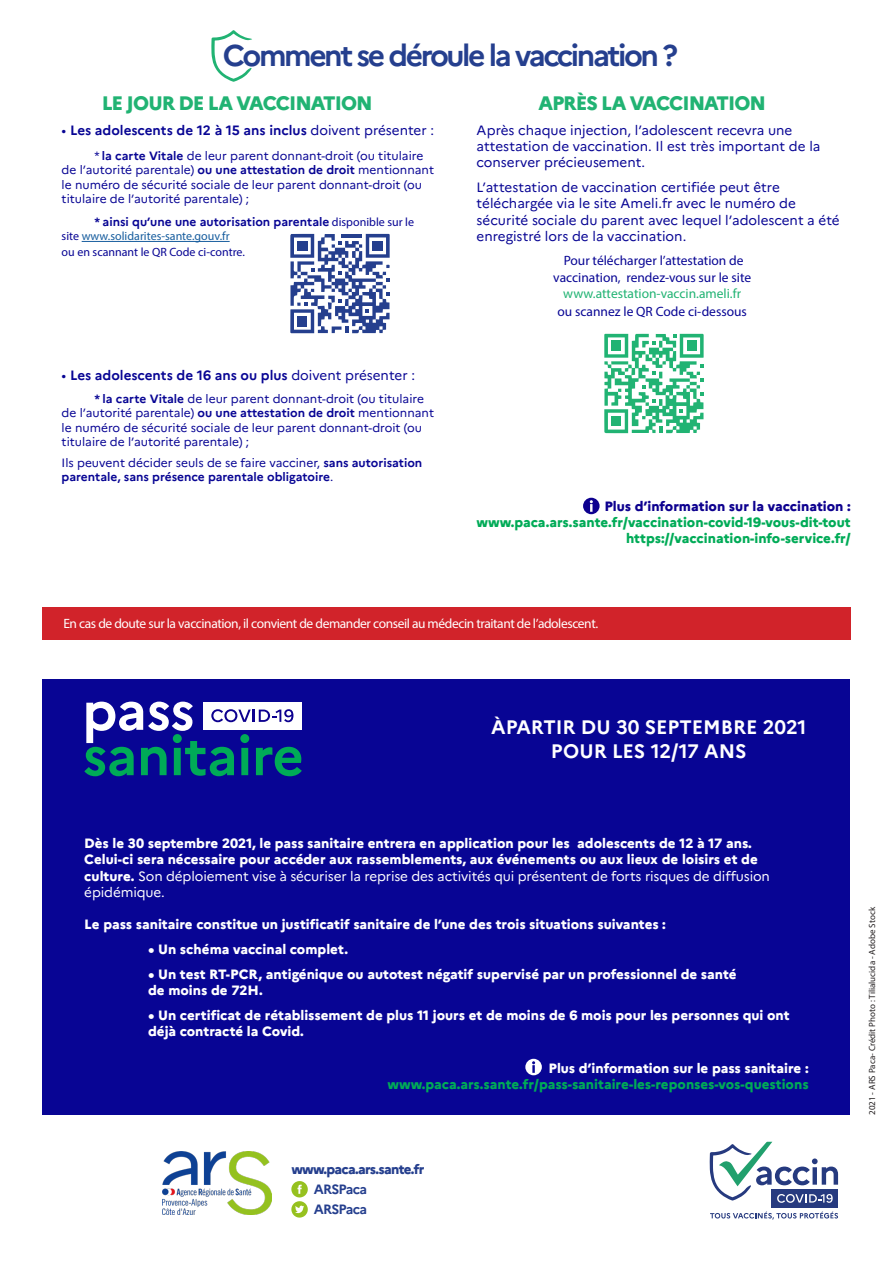
<style>
.page{position:relative;width:893px;height:1263px;background:#fff}
.page>*{position:absolute;margin:0;border:0;box-sizing:border-box;transform-origin:0 0}
.t1{font:700 30px "Marianne";letter-spacing:-.08em;color:#253f8e}
.t2{font:800 19.5px "Marianne";letter-spacing:-.05em;color:#21b373}
.t3{font:700 19.5px "Marianne";color:#fff}
.t4{font:800 13.5px/16.2px "Marianne";color:#fff}
.t5{font:13.5px/16.2px "Marianne";color:#080594}
.t6{font:800 13.5px/16.2px "Marianne";color:#00ab57;text-align:right}
.t7{font:13.5px/16.2px "Myriad Pro";color:#080594;text-align:center}
.t8{font:700 13.5px "Marianne";color:#080594}
.t9{font:13.5px "Myriad Pro";letter-spacing:-.03em;color:#fff}
.t10{font:800 13.5px "Marianne";letter-spacing:-.05em;color:#253f8e}
.t11{font:700 13.5px "Marianne";letter-spacing:-.05em;color:#253f8e}
.t12{font:12px/14.4px "Marianne";color:#080594}
.t13{font:700 12px/14.4px "Marianne";color:#080594}
.t14{font:12px "Myriad Pro";color:#080594}
.t15{font:9px "Myriad Pro";color:#231f20}
.s1{font-weight:400}
.s2{font-weight:700}
.s3{font-family:"Myriad Pro";font-weight:400}
.s4{font-family:"Myriad Pro";font-weight:400;color:#175d9e}
.s5{color:#21b373}
.s6{color:#0d008f}
.s7{color:#fff}
</style>
<div class="page">
<svg style="left:211px;top:30px;width:41px;height:52px"></svg>
<hr style="left:82px;top:241px;width:148px;height:1px;background:#175d9e">
<div style="left:43px;top:679px;width:807px;height:436px;background:#080594"></div>
<svg style="left:84px;top:702px;width:218px;height:74px"></svg>
<div style="left:772px;top:1189px;width:66px;height:19px;background:#263a7f"></div>
<svg style="left:710px;top:1142px;width:128px;height:61px"></svg>
<svg style="left:710px;top:1211px;width:128px;height:8px"></svg>
<img style="left:163px;top:1152px;width:109px;height:63px">
<svg style="left:291px;top:1181px;width:17px;height:36px"></svg>
<svg style="left:290px;top:234px;width:100px;height:99px"></svg>
<div style="left:297px;top:241px;width:10px;height:10px;background:#253f8e"></div>
<div style="left:373px;top:241px;width:10px;height:10px;background:#253f8e"></div>
<div style="left:297px;top:316px;width:10px;height:10px;background:#253f8e"></div>
<svg style="left:604px;top:334px;width:100px;height:99px"></svg>
<div style="left:611px;top:341px;width:10px;height:10px;background:#21b373"></div>
<div style="left:687px;top:341px;width:10px;height:10px;background:#21b373"></div>
<div style="left:611px;top:416px;width:10px;height:10px;background:#21b373"></div>
<div style="left:42px;top:607px;width:809px;height:32px;background:#d1232a"></div>
<svg style="left:525px;top:1059px;width:17px;height:16px"></svg>
<svg style="left:583px;top:498px;width:17px;height:16px"></svg>
<p class="t1" style="left:223px;top:37px;width:456px">Comment se déroule la vaccination ?</p>
<p class="t2" style="left:102px;top:91px;width:273px">LE JOUR DE LA VACCINATION</p>
<p class="t8" style="left:62px;top:122px;width:374px"><span class="s1">•</span> Les adolescents de 12 à 15 ans inclus <span class="s1">doivent présenter :</span></p>
<p class="t12" style="left:62px;top:148px;width:374px;text-indent:33px">* <span class="s2">la carte Vitale</span> de leur parent donnant-droit (ou titulaire de l’autorité parentale) <span class="s2">ou une attestation de droit</span> mentionnant le numéro de sécurité sociale de leur parent donnant-droit (ou titulaire de l’autorité parentale) ;</p>
<p class="t13" style="left:62px;top:214px;width:354px;text-indent:33px">* ainsi qu’une une autorisation parentale <span class="s3">disponible sur le site</span> <span class="s4">www.solidarites-sante.gouv.fr</span></p>
<p class="t14" style="left:62px;top:245px;width:185px">ou en scannant le QR Code ci-contre.</p>
<p class="t2" style="left:538px;top:91px;width:229px">APRÈS LA VACCINATION</p>
<p class="t5" style="left:477px;top:122px;width:345px">Après chaque injection, l’adolescent recevra une attestation de vaccination. Il est très important de la conserver précieusement.</p>
<p class="t5" style="left:477px;top:179px;width:365px">L’attestation de vaccination certifiée peut être téléchargée via le site Ameli.fr avec le numéro de sécurité sociale du parent avec lequel l’adolescent a été enregistré lors de la vaccination.</p>
<p class="t7" style="left:553px;top:253px;width:199px">Pour télécharger l’attestation de vaccination, rendez-vous sur le site <span class="s5">www.attestation-vaccin.ameli.fr</span></p>
<p class="t7" style="left:557px;top:303px;width:191px">ou scannez le QR Code ci-dessous</p>
<p class="t8" style="left:62px;top:367px;width:355px"><span class="s1">•</span> Les adolescents de 16 ans ou plus <span class="s1">doivent présenter :</span></p>
<p class="t12" style="left:62px;top:391px;width:374px;text-indent:33px"><span class="s2">* la carte Vitale</span> de leur parent donnant-droit (ou titulaire de l’autorité parentale) <span class="s2">ou une attestation de droit</span> mentionnant le numéro de sécurité sociale de leur parent donnant-droit (ou titulaire de l’autorité parentale) ;</p>
<p class="t13" style="left:62px;top:455px;width:362px"><span class="s1">Ils peuvent décider seuls de se faire vacciner,</span> sans autorisation parentale, sans présence parentale obligatoire<span class="s1">.</span></p>
<p class="t6" style="left:476px;top:498px;width:376px"><span class="s6">Plus d’information sur la vaccination : </span>www.paca.ars.sante.fr/vaccination-covid-19-vous-dit-tout https://vaccination-info-service.fr/</p>
<p class="t9" style="left:63px;top:615px;width:536px">En cas de doute sur la vaccination, il convient de demander conseil au médecin traitant de l’adolescent.</p>
<p class="t3" style="left:491px;top:715px;width:317px">ÀPARTIR DU 30 SEPTEMBRE 2021</p>
<p class="t3" style="left:551px;top:739px;width:197px">POUR LES 12/17 ANS</p>
<p class="t4" style="left:84px;top:835px;width:687px">Dès le 30 septembre 2021, le pass sanitaire entrera en application pour les adolescents de 12 à 17 ans.<br>Celui-ci sera nécessaire pour accéder aux rassemblements, aux événements ou aux lieux de loisirs et de culture. <span class="s1">Son déploiement vise à sécuriser la reprise des activités qui présentent de forts risques de diffusion épidémique.</span></p>
<p class="t4" style="left:84px;top:916px;width:583px">Le pass sanitaire constitue un justificatif sanitaire de l’une des trois situations suivantes :</p>
<p class="t4" style="left:148px;top:941px;width:201px">• Un schéma vaccinal complet.</p>
<p class="t4" style="left:148px;top:966px;width:590px">• Un test RT-PCR, antigénique ou autotest négatif supervisé par un professionnel de santé de moins de 72H.</p>
<p class="t4" style="left:148px;top:1007px;width:643px">• Un certificat de rétablissement de plus 11 jours et de moins de 6 mois pour les personnes qui ont déjà contracté la Covid.</p>
<p class="t6" style="left:388px;top:1060px;width:423px"><span class="s7">Plus d’information sur le pass sanitaire : </span>www.paca.ars.sante.fr/pass-sanitaire-les-reponses-vos-questions</p>
<p class="t10" style="left:291px;top:1160px;width:134px">www.paca.ars.sante.fr</p>
<p class="t11" style="left:314px;top:1181px;width:55px">ARSPaca</p>
<p class="t11" style="left:314px;top:1201px;width:55px">ARSPaca</p>
<p class="t15" style="left:866px;top:1115px;width:209px;rotate:-90deg">2021 - ARS Paca- Crédit Photo : Tilialucida - Adobe Stock</p>
</div>
